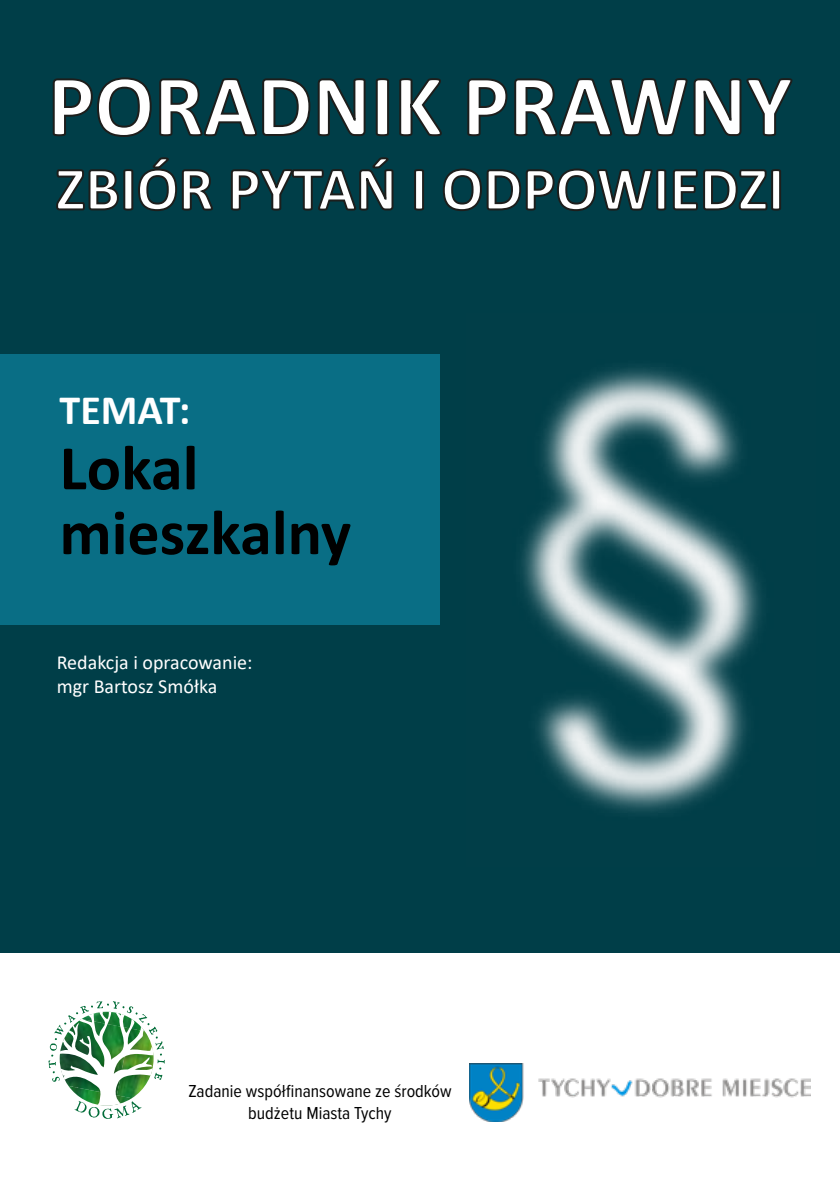
<style>
.page{position:relative;width:840px;height:1191px;background:#fff}
.page>*{position:absolute;margin:0;border:0;box-sizing:border-box;transform-origin:0 0}
.t1{font:700 88px "Calibri";color:#fff}
.t2{font:700 64px/64.8px "Calibri";color:#000}
.t3{font:700 62px "Calibri";color:#fff}
.t4{font:700 42px "Calibri";color:#fff}
.t5{font:20px/24px "Calibri";color:#fff}
.t6{font:18px/21.6px "Proxima Nova Cond";color:#000;text-align:center}
</style>
<div class="page">
<div style="left:0;top:0;width:839px;height:1191px;background:#003e48"></div>
<div style="left:0;top:953px;width:839px;height:238px;background:#fff"></div>
<svg style="left:52px;top:77px;width:314px;height:60px"></svg>
<svg style="left:375px;top:78px;width:14px;height:59px"></svg>
<svg style="left:399px;top:78px;width:43px;height:59px"></svg>
<svg style="left:467px;top:78px;width:326px;height:59px"></svg>
<svg style="left:56px;top:157px;width:157px;height:54px"></svg>
<svg style="left:231px;top:157px;width:163px;height:54px"></svg>
<svg style="left:414px;top:169px;width:10px;height:42px"></svg>
<svg style="left:443px;top:168px;width:338px;height:43px"></svg>
<div style="left:0;top:354px;width:439px;height:271px;background:#096e85"></div>
<img style="left:520px;top:367px;width:242px;height:446px">
<img style="left:48px;top:1001px;width:117px;height:117px">
<img style="left:469px;top:1063px;width:341px;height:58px">
<h1 class="t1" style="left:48px;top:44px;width:745px">PORADNIK PRAWNY</h1>
<h3 class="t3" style="left:56px;top:145px;width:730px">ZBIÓR PYTAŃ I ODPOWIEDZI</h3>
<h3 class="t4" style="left:60px;top:381px;width:132px">TEMAT:</h3>
<h2 class="t2" style="left:60px;top:435px;width:293px">Lokal mieszkalny</h2>
<p class="t5" style="left:57px;top:649px;width:197px">Redakcja i opracowanie: mgr Bartosz Smółka</p>
<p class="t6" style="left:188px;top:1080px;width:264px">Zadanie współfinansowane ze środków budżetu Miasta Tychy</p>
</div>
